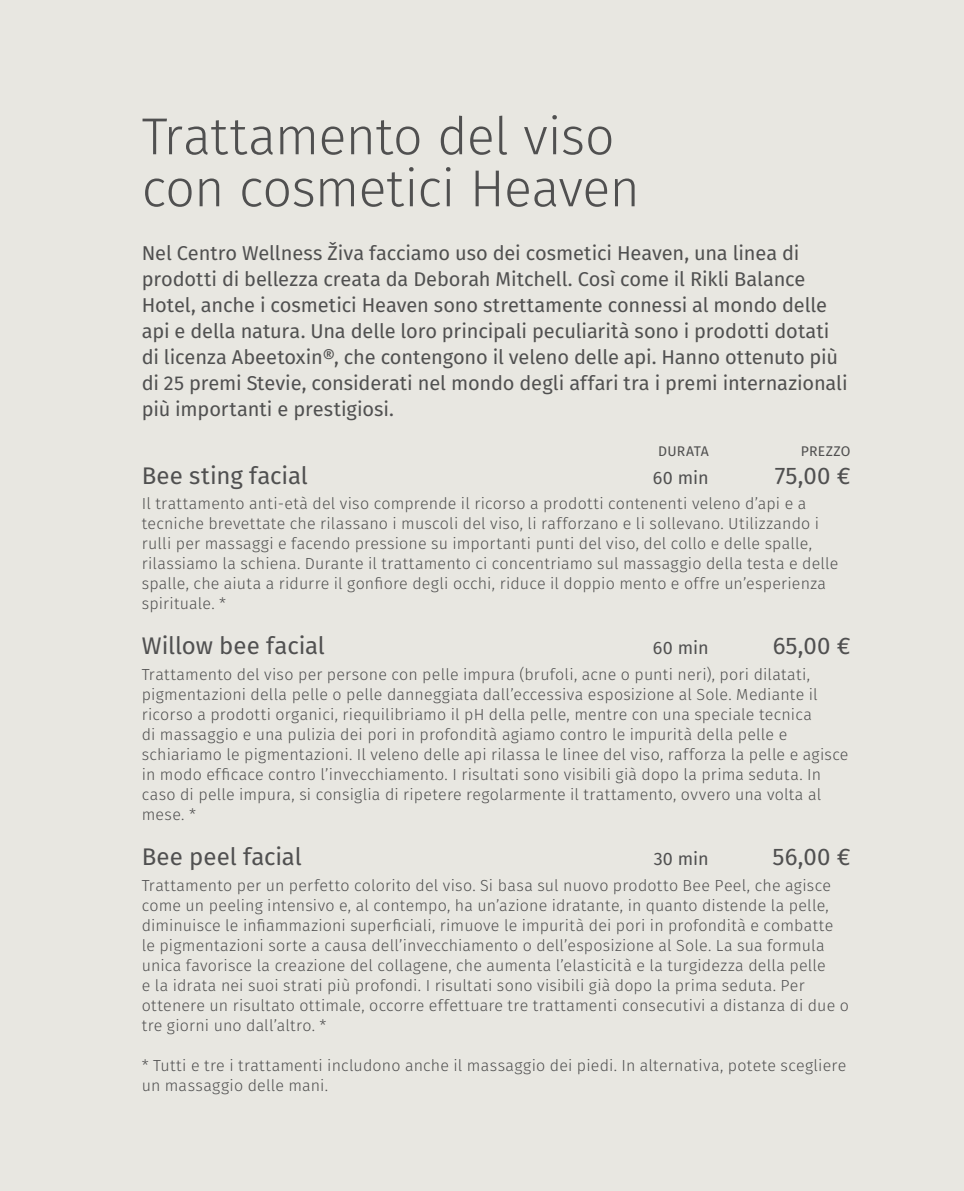
<style>
.page{position:relative;width:964px;height:1191px;background:#e8e7e1}
.page>*{position:absolute;margin:0;border:0;box-sizing:border-box;transform-origin:0 0}
.t1{font:300 52px/52px "Fira Sans";letter-spacing:-.015em;color:#58595b}
.t2{font:24px "Fira Sans";color:#58595b}
.t3{font:20px/26px "Fira Sans";letter-spacing:-.005em;color:#58595b}
.t4{font:18px "Fira Sans";color:#58595b}
.t5{font:300 16px/20px "Fira Sans";letter-spacing:.015em;color:#58595b}
.t6{font:14px "Fira Sans";letter-spacing:.015em;color:#58595b}
</style>
<div class="page">
<h1 class="t1" style="left:142px;top:114px;width:499px">Trattamento del viso con cosmetici Heaven</h1>
<p class="t3" style="left:142px;top:242px;width:707px">Nel Centro Wellness Živa facciamo uso dei cosmetici Heaven, una linea di prodotti di bellezza creata da Deborah Mitchell. Così come il Rikli Balance Hotel, anche i cosmetici Heaven sono strettamente connessi al mondo delle api e della natura. Una delle loro principali peculiarità sono i prodotti dotati di licenza Abeetoxin®, che contengono il veleno delle api. Hanno ottenuto più di 25 premi Stevie, considerati nel mondo degli affari tra i premi internazionali più importanti e prestigiosi.</p>
<p class="t6" style="left:658px;top:441px;width:52px">DURATA</p>
<p class="t6" style="left:800px;top:441px;width:51px">PREZZO</p>
<h2 class="t2" style="left:142px;top:458px;width:168px">Bee sting facial</h2>
<p class="t4" style="left:653px;top:465px;width:57px">60 min</p>
<h2 class="t2" style="left:775px;top:458px;width:77px">75,00 €</h2>
<p class="t5" style="left:142px;top:495px;width:698px">Il trattamento anti-età del viso comprende il ricorso a prodotti contenenti veleno d’api e a tecniche brevettate che rilassano i muscoli del viso, li rafforzano e li sollevano. Utilizzando i rulli per massaggi e facendo pressione su importanti punti del viso, del collo e delle spalle, rilassiamo la schiena. Durante il trattamento ci concentriamo sul massaggio della testa e delle spalle, che aiuta a ridurre il gonfiore degli occhi, riduce il doppio mento e offre un’esperienza spirituale. *</p>
<h2 class="t2" style="left:142px;top:629px;width:185px">Willow bee facial</h2>
<p class="t4" style="left:653px;top:635px;width:57px">60 min</p>
<h2 class="t2" style="left:773px;top:629px;width:79px">65,00 €</h2>
<p class="t5" style="left:142px;top:665px;width:708px">Trattamento del viso per persone con pelle impura (brufoli, acne o punti neri), pori dilatati, pigmentazioni della pelle o pelle danneggiata dall’eccessiva esposizione al Sole. Mediante il ricorso a prodotti organici, riequilibriamo il pH della pelle, mentre con una speciale tecnica<br>di massaggio e una pulizia dei pori in profondità agiamo contro le impurità della pelle e schiariamo le pigmentazioni. Il veleno delle api rilassa le linee del viso, rafforza la pelle e agisce in modo efficace contro l’invecchiamento. I risultati sono visibili già dopo la prima seduta. In caso di pelle impura, si consiglia di ripetere regolarmente il trattamento, ovvero una volta al mese. *</p>
<h2 class="t2" style="left:142px;top:840px;width:161px">Bee peel facial</h2>
<p class="t4" style="left:654px;top:846px;width:57px">30 min</p>
<h2 class="t2" style="left:772px;top:840px;width:79px">56,00 €</h2>
<p class="t5" style="left:142px;top:876px;width:709px">Trattamento per un perfetto colorito del viso. Si basa sul nuovo prodotto Bee Peel, che agisce come un peeling intensivo e, al contempo, ha un’azione idratante, in quanto distende la pelle, diminuisce le infiammazioni superficiali, rimuove le impurità dei pori in profondità e combatte le pigmentazioni sorte a causa dell’invecchiamento o dell’esposizione al Sole. La sua formula unica favorisce la creazione del collagene, che aumenta l’elasticità e la turgidezza della pelle<br>e la idrata nei suoi strati più profondi. I risultati sono visibili già dopo la prima seduta. Per ottenere un risultato ottimale, occorre effettuare tre trattamenti consecutivi a distanza di due o tre giorni uno dall’altro. *</p>
<p class="t5" style="left:142px;top:1056px;width:706px">* Tutti e tre i trattamenti includono anche il massaggio dei piedi. In alternativa, potete scegliere un massaggio delle mani.</p>
</div>
